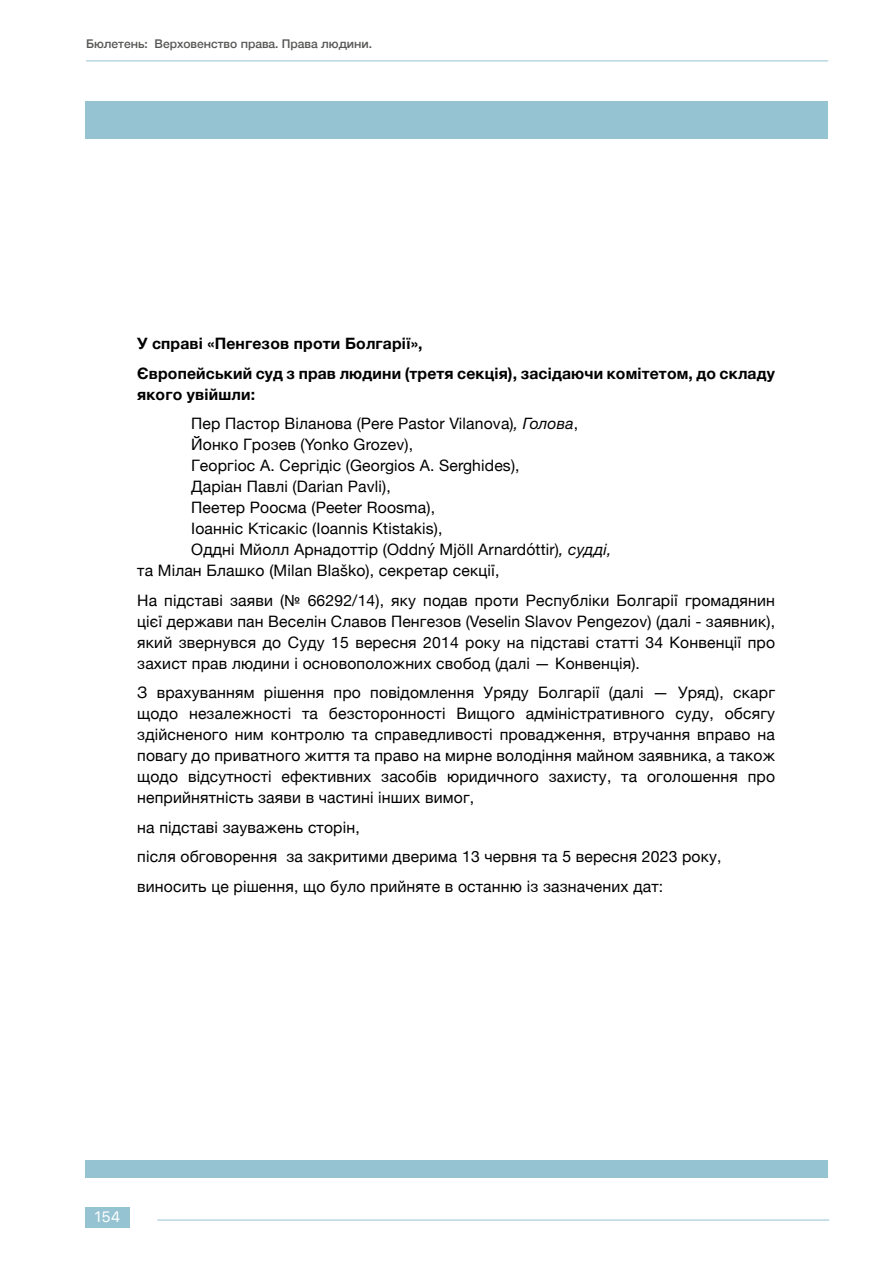
<style>
.page{position:relative;width:893px;height:1263px;background:#fff}
.page>*{position:absolute;margin:0;border:0;box-sizing:border-box;transform-origin:0 0}
.t1{font:15.75px/21px "Helvetica Neue";letter-spacing:.01em;color:#000}
.t2{font:700 15.75px/29.5px "Helvetica Neue";letter-spacing:.01em;color:#000}
.t3{font:15px "SF Pro Text";color:#fff}
.t4{font:500 12px "Helvetica Neue";color:#575756}
.s1{font-weight:700}
.s2{font-style:italic}
</style>
<div class="page">
<hr style="left:157px;top:1220px;width:672px;height:1px;background:#95c3d2">
<div style="left:85px;top:1208px;width:45px;height:20px;background:#95c3d2"></div>
<hr style="left:86px;top:61px;width:742px;height:1px;background:#95c3d2">
<div style="left:85px;top:101px;width:742px;height:37px;background:#95c3d2"></div>
<div style="left:85px;top:1161px;width:742px;height:17px;background:#95c3d2"></div>
<p class="t4" style="left:86px;top:34px;width:288px">Бюлетень: Верховенство права. Права людини.</p>
<p class="t2" style="left:137px;top:329px;width:639px">У справі «Пенгезов проти Болгарії»,<br>Європейський суд з прав людини (третя секція), засідаючи комітетом, до складу</p>
<p class="t1" style="left:191px;top:380px;width:388px;line-height:29.5px;text-indent:-54px"><span class="s1">якого увійшли:<br></span>Пер Пастор Віланова (Pere Pastor Vilanova)<span class="s2">, Голова</span>,</p>
<p class="t1" style="left:191px;top:435px;width:223px">Йонко Грозев (Yonko Grozev),</p>
<p class="t1" style="left:191px;top:456px;width:330px">Георгіос А. Сергідіс (Georgios A. Serghides),</p>
<p class="t1" style="left:191px;top:477px;width:201px">Даріан Павлі (Darian Pavli),</p>
<p class="t1" style="left:191px;top:498px;width:245px">Пеетер Роосма (Peeter Roosma),</p>
<p class="t1" style="left:191px;top:519px;width:253px">Іоанніс Ктісакіс (Ioannis Ktistakis),</p>
<p class="t1" style="left:191px;top:540px;width:422px">Оддні Мйолл Арнадоттір (Oddný Mjöll Arnardóttir)<span class="s2">, судді,</span></p>
<p class="t1" style="left:137px;top:561px;width:364px">та Мілан Блашко (Milan Blaško), секретар секції,</p>
<p class="t1" style="left:137px;top:590px;width:639px;text-align:justify">На підставі заяви (№ 66292/14), яку подав проти Республіки Болгарії громадянин цієї держави пан Веселін Славов Пенгезов (Veselin Slavov Pengezov) (далі - заявник), який звернувся до Суду 15 вересня 2014 року на підставі статті 34 Конвенції про захист прав людини і основоположних свобод (далі — Конвенція).</p>
<p class="t1" style="left:137px;top:683px;width:639px;text-align:justify">З врахуванням рішення про повідомлення Уряду Болгарії (далі — Уряд), скарг щодо незалежності та безсторонності Вищого адміністративного суду, обсягу здійсненого ним контролю та справедливості провадження, втручання вправо на повагу до приватного життя та право на мирне володіння майном заявника, а також щодо відсутності ефективних засобів юридичного захисту, та оголошення про неприйнятність заяви в частині інших вимог,</p>
<p class="t1" style="left:137px;top:813px;width:586px;line-height:29.5px">на підставі зауважень сторін,<br>після обговорення за закритими дверима 13 червня та 5 вересня 2023 року, виносить це рішення, що було прийняте в останню із зазначених дат:</p>
<p class="t3" style="left:94px;top:1206px;width:27px">154</p>
</div>
